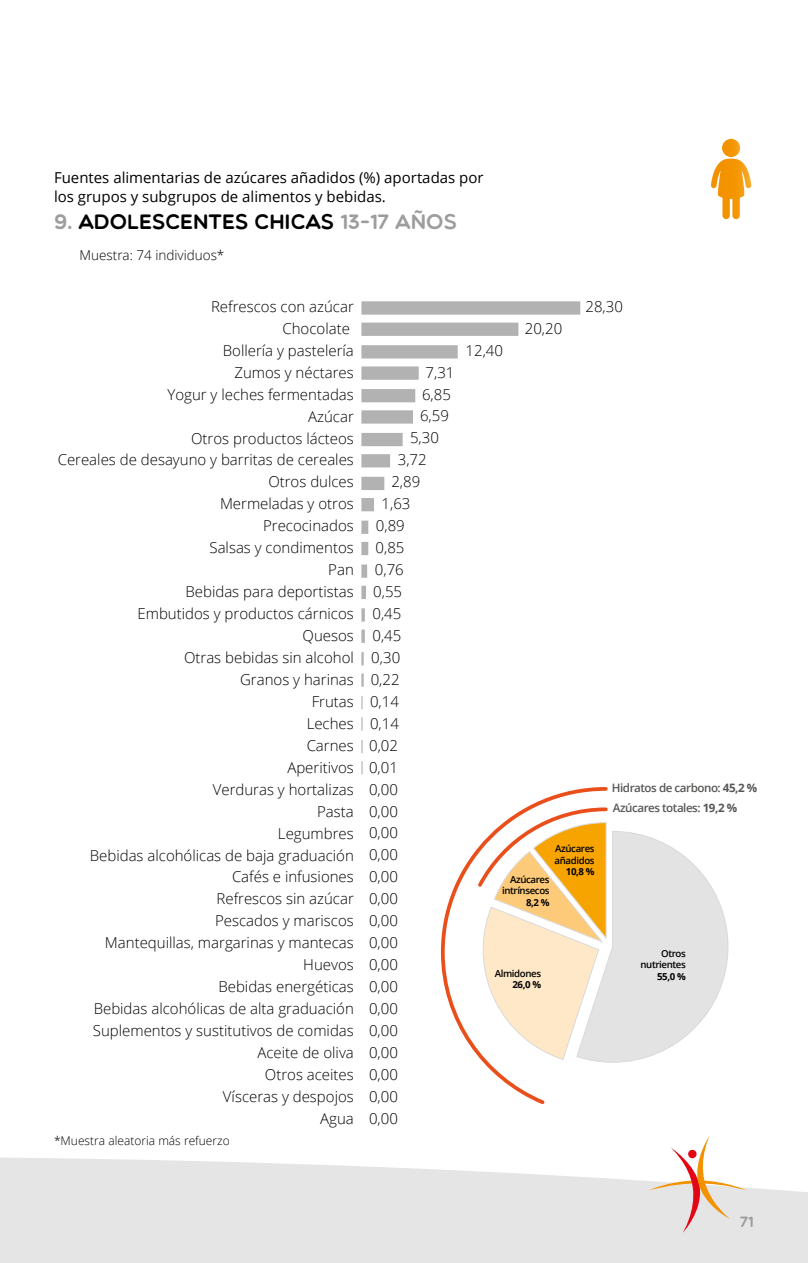
<style>
.page{position:relative;width:808px;height:1263px;background:#fff}
.page>*{position:absolute;margin:0;border:0;box-sizing:border-box;transform-origin:0 0}
.t1{font:21px "Multicolore";color:#000}
.t2{font:300 15px/21.9px "Open Sans";color:#010203;text-align:right}
.t3{font:15px/19.5px "Open Sans";color:#000}
.t4{font:15px "Multicolore";color:#9d9d9c}
.t5{font:300 13.5px "Open Sans";color:#000}
.t6{font:300 12px "Open Sans";color:#000}
.t7{font:600 11.55px "Open Sans";letter-spacing:-.04em;color:#575756}
.t8{font:600 9.75px/11.6px "Open Sans";letter-spacing:-.04em;color:#000;text-align:right}
.t9{font:700 9.75px "Open Sans";color:#000}
.t10{font:6.6px "Myriad Pro";color:#000;scale:1.68 1}
.s1{color:#9d9d9c}
.s2{font-weight:700}
</style>
<div class="page">
<svg style="left:0;top:1157px;width:808px;height:106px;background:#e7e7e7"></svg>
<svg style="left:648px;top:1136px;width:100px;height:97px"></svg>
<svg style="left:688px;top:1149px;width:9px;height:9px"></svg>
<svg style="left:361px;top:301px;width:219px;height:473px"></svg>
<svg style="left:722px;top:139px;width:18px;height:18px"></svg>
<svg style="left:711px;top:159px;width:40px;height:60px"></svg>
<svg style="left:610px;top:831px;width:119px;height:232px"></svg>
<svg style="left:440px;top:787px;width:170px;height:317px"></svg>
<p class="t3" style="left:54px;top:167px;width:431px">Fuentes alimentarias de azúcares añadidos (%) aportadas por los grupos y subgrupos de alimentos y bebidas.</p>
<h1 class="t1" style="left:54px;top:209px;width:404px"><span class="s1">9.</span> ADOLESCENTES CHICAS <span class="s1">13-17 AÑOS</span></h1>
<p class="t5" style="left:80px;top:246px;width:146px">Muestra: 74 individuos*</p>
<p class="t2" style="left:58px;top:295px;width:298px">Refrescos con azúcar<br>Chocolate<br>Bollería y pastelería<br>Zumos y néctares<br>Yogur y leches fermentadas<br>Azúcar<br>Otros productos lácteos<br>Cereales de desayuno y barritas de cereales<br>Otros dulces<br>Mermeladas y otros<br>Precocinados<br>Salsas y condimentos<br>Pan<br>Bebidas para deportistas</p>
<p class="t2" style="left:303px;top:624px;width:53px">Quesos</p>
<p class="t2" style="left:138px;top:602px;width:218px">Embutidos y productos cárnicos</p>
<p class="t2" style="left:90px;top:646px;width:266px">Otras bebidas sin alcohol<br>Granos y harinas<br>Frutas<br>Leches<br>Carnes<br>Aperitivos<br>Verduras y hortalizas<br>Pasta<br>Legumbres<br>Bebidas alcohólicas de baja graduación<br>Cafés e infusiones<br>Refrescos sin azúcar<br>Pescados y mariscos<br>Mantequillas, margarinas y mantecas<br>Huevos<br>Bebidas energéticas<br>Bebidas alcohólicas de alta graduación<br>Suplementos y sustitutivos de comidas<br>Aceite de oliva<br>Otros aceites<br>Vísceras y despojos<br>Agua</p>
<p class="t10" style="left:186px;top:940px;width:45px">Research Group</p>
<p class="t6" style="left:54px;top:1132px;width:177px">*Muestra aleatoria más refuerzo</p>
<p class="t2" style="left:426px;top:361px;width:30px">7,31</p>
<p class="t2" style="left:422px;top:383px;width:30px">6,85</p>
<p class="t2" style="left:420px;top:405px;width:30px">6,59</p>
<p class="t2" style="left:410px;top:427px;width:30px">5,30</p>
<p class="t2" style="left:398px;top:449px;width:30px">3,72</p>
<p class="t2" style="left:391px;top:470px;width:30px">2,89</p>
<p class="t2" style="left:382px;top:492px;width:30px">1,63</p>
<p class="t2" style="left:376px;top:514px;width:30px">0,89</p>
<p class="t2" style="left:376px;top:536px;width:30px">0,85</p>
<p class="t2" style="left:375px;top:558px;width:30px">0,76</p>
<p class="t2" style="left:373px;top:580px;width:30px">0,55</p>
<p class="t2" style="left:372px;top:602px;width:30px">0,45</p>
<p class="t2" style="left:372px;top:624px;width:30px">0,45</p>
<p class="t2" style="left:371px;top:646px;width:30px">0,30</p>
<p class="t2" style="left:371px;top:668px;width:30px">0,22</p>
<p class="t2" style="left:370px;top:690px;width:30px">0,14</p>
<p class="t2" style="left:370px;top:712px;width:30px">0,14</p>
<p class="t2" style="left:369px;top:734px;width:30px">0,02</p>
<p class="t2" style="left:369px;top:756px;width:30px">0,01</p>
<p class="t2" style="left:369px;top:778px;width:30px">0,00</p>
<p class="t2" style="left:369px;top:800px;width:30px">0,00</p>
<p class="t2" style="left:369px;top:822px;width:30px">0,00</p>
<p class="t2" style="left:369px;top:844px;width:30px">0,00</p>
<p class="t2" style="left:369px;top:865px;width:30px">0,00</p>
<p class="t2" style="left:369px;top:887px;width:30px">0,00</p>
<p class="t2" style="left:369px;top:909px;width:30px">0,00</p>
<p class="t2" style="left:369px;top:931px;width:30px">0,00</p>
<p class="t2" style="left:369px;top:953px;width:30px">0,00</p>
<p class="t2" style="left:369px;top:975px;width:30px">0,00</p>
<p class="t2" style="left:369px;top:997px;width:30px">0,00</p>
<p class="t2" style="left:369px;top:1019px;width:30px">0,00</p>
<p class="t2" style="left:369px;top:1041px;width:30px">0,00</p>
<p class="t2" style="left:369px;top:1063px;width:30px">0,00</p>
<p class="t2" style="left:369px;top:1085px;width:30px">0,00</p>
<p class="t2" style="left:369px;top:1107px;width:30px">0,00</p>
<p class="t2" style="left:465px;top:339px;width:39px">12,40</p>
<p class="t2" style="left:525px;top:317px;width:39px">20,20</p>
<p class="t2" style="left:585px;top:295px;width:39px">28,30</p>
<p class="t7" style="left:612px;top:780px;width:147px">Hidratos de carbono: <span class="s2">45,2 %</span></p>
<p class="t7" style="left:613px;top:800px;width:126px">Azúcares totales: <span class="s2">19,2 %</span></p>
<p class="t8" style="left:555px;top:842px;width:42px;text-align:left">Azúcares añadidos</p>
<p class="t9" style="left:566px;top:865px;width:30px">10,8 %</p>
<p class="t8" style="left:502px;top:873px;width:49px">Azúcares intrínsecos</p>
<p class="t9" style="left:526px;top:896px;width:25px">8,2 %</p>
<p class="t8" style="left:495px;top:967px;width:48px">Almidones</p>
<p class="t9" style="left:512px;top:978px;width:30px">26,0 %</p>
<p class="t8" style="left:640px;top:947px;width:47px">Otros nutrientes</p>
<p class="t9" style="left:657px;top:970px;width:30px">55,0 %</p>
<p class="t4" style="left:740px;top:1212px;width:15px">71</p>
</div>
